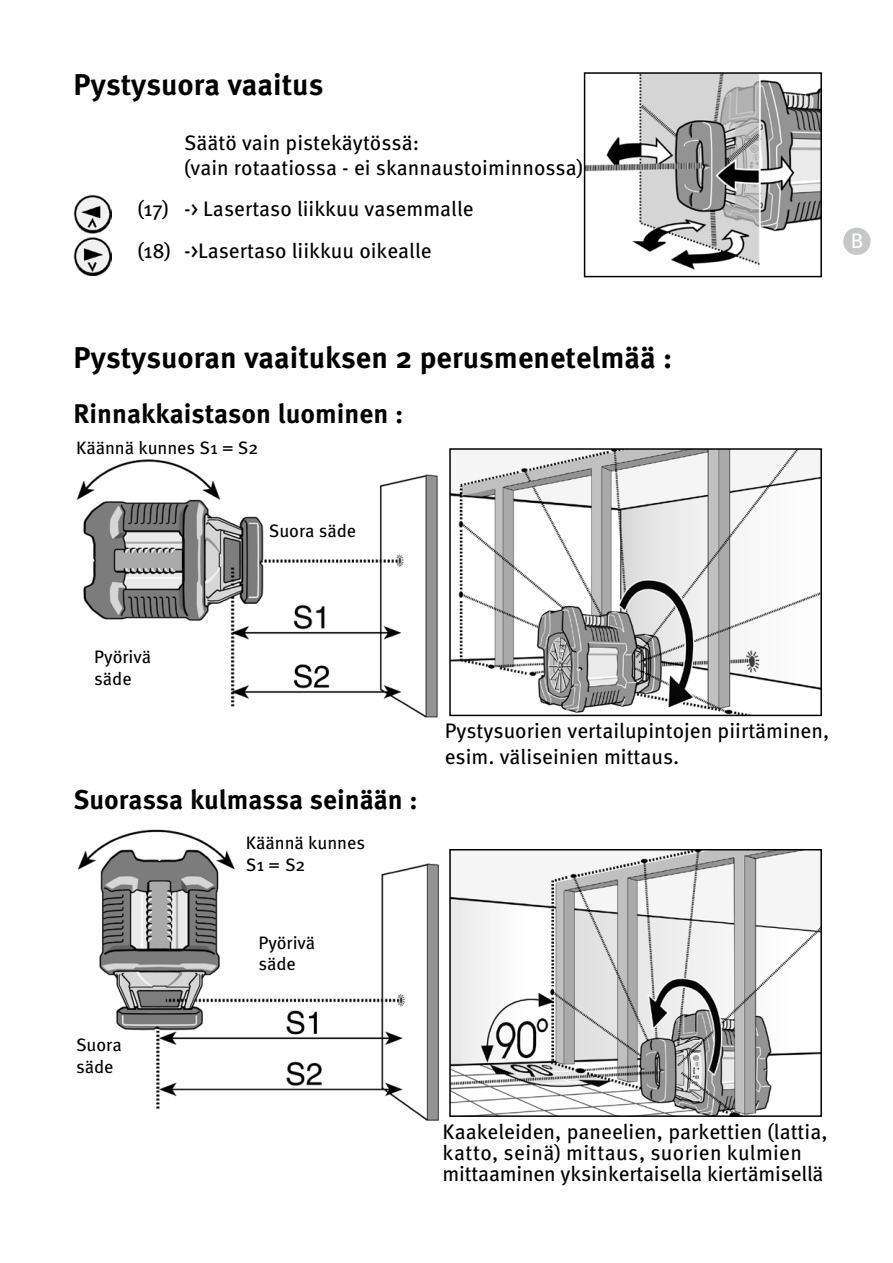
<style>
.page{position:relative;width:893px;height:1263px;background:#fff}
.page>*{position:absolute;margin:0;border:0;box-sizing:border-box;transform-origin:0 0}
.t1{font:700 30px "Meta Pro";color:#000}
.t2{font:700 27px "Meta Pro";color:#000}
.t3{font:21px/25.2px "Meta Pro";color:#000}
.t4{font:21px "Meta Pro";color:#fff}
.t5{font:18px/21.6px "Meta Pro";letter-spacing:-.005em;color:#000}
</style>
<div class="page">
<img style="left:77px;top:459px;width:361px;height:258px">
<img style="left:452px;top:451px;width:367px;height:262px">
<div style="left:449px;top:448px;width:373px;height:268px;border:2px solid #000"></div>
<img style="left:77px;top:829px;width:362px;height:292px">
<img style="left:452px;top:852px;width:367px;height:262px">
<div style="left:449px;top:849px;width:373px;height:268px;border:2px solid #000"></div>
<img style="left:74px;top:194px;width:37px;height:39px">
<img style="left:74px;top:237px;width:37px;height:38px">
<div style="left:843px;top:228px;width:27px;height:27px;background:#c6c7c8;border-radius:50%"></div>
<img style="left:587px;top:75px;width:232px;height:194px">
<div style="left:584px;top:72px;width:238px;height:205px;border:2px solid #000"></div>
<h1 class="t1" style="left:74px;top:61px;width:251px">Pystysuora vaaitus</h1>
<p class="t3" style="left:137px;top:186px;width:35px;line-height:41.7px">(17) (18)</p>
<p class="t3" style="left:184px;top:129px;width:401px">Säätö vain pistekäytössä:<br>(vain rotaatiossa - ei skannaustoiminnossa)</p>
<p class="t3" style="left:184px;top:186px;width:291px;line-height:42.6px">-&gt; Lasertaso liikkuu vasemmalle -&gt;Lasertaso liikkuu oikealle</p>
<h1 class="t1" style="left:74px;top:334px;width:600px">Pystysuoran vaaituksen 2 perusmenetelmää :</h1>
<p class="t2" style="left:74px;top:393px;width:331px">Rinnakkaistason luominen :</p>
<p class="t5" style="left:76px;top:436px;width:184px">Käännä kunnes S1 = S2</p>
<p class="t5" style="left:269px;top:518px;width:89px">Suora säde</p>
<p class="t4" style="left:851px;top:225px;width:14px">B</p>
<p class="t5" style="left:94px;top:645px;width:58px">Pyörivä säde</p>
<p class="t2" style="left:74px;top:778px;width:346px">Suorassa kulmassa seinään :</p>
<p class="t5" style="left:246px;top:831px;width:121px">Käännä kunnes<br>S1 = S2</p>
<p class="t5" style="left:76px;top:1033px;width:47px">Suora säde</p>
<p class="t5" style="left:258px;top:930px;width:58px">Pyörivä säde</p>
<p class="t3" style="left:445px;top:717px;width:386px">Pystysuorien vertailupintojen piirtäminen, esim. väliseinien mittaus.</p>
<p class="t3" style="left:443px;top:1119px;width:386px;line-height:21px">Kaakeleiden, paneelien, parkettien (lattia, katto, seinä) mittaus, suorien kulmien mittaaminen yksinkertaisella kiertämisellä</p>
</div>
